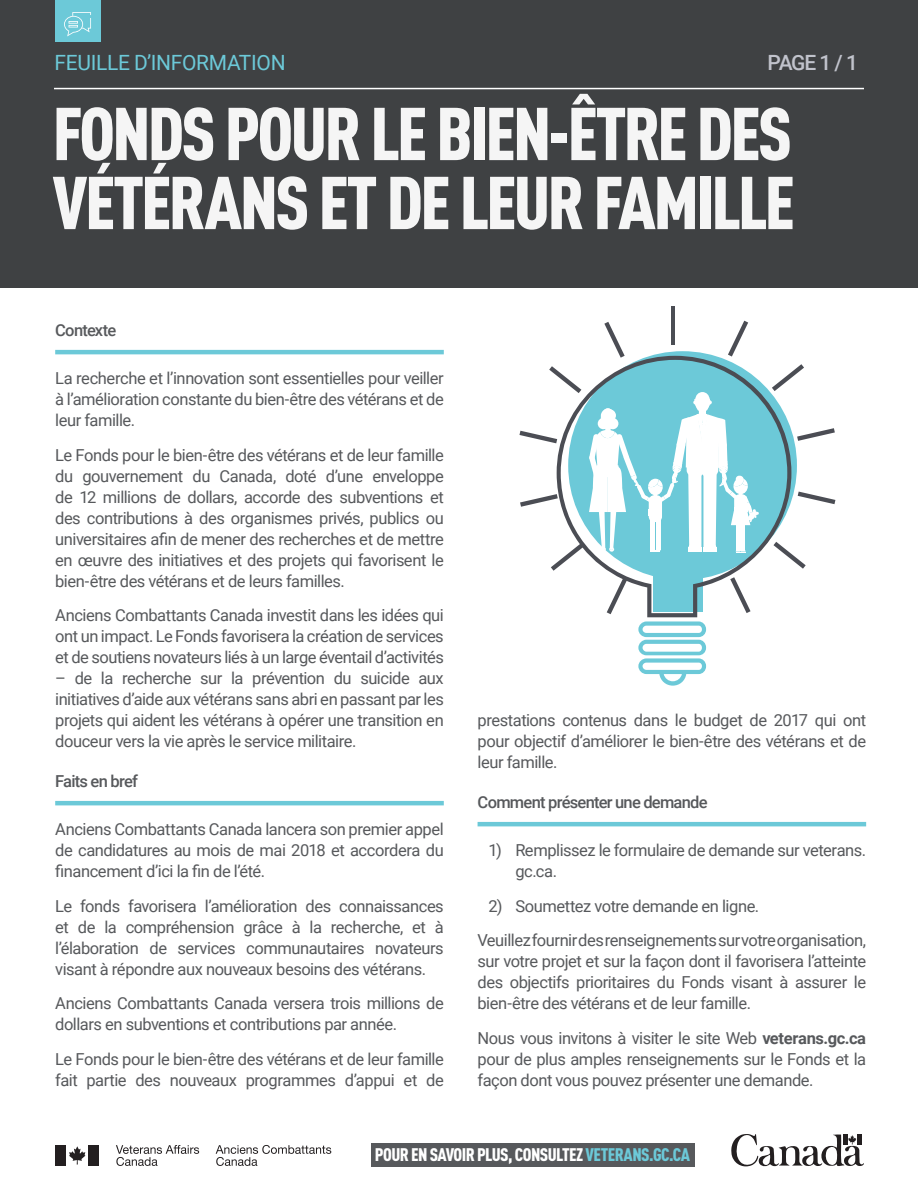
<style>
.page{position:relative;width:918px;height:1188px;background:#fff}
.page>*{position:absolute;margin:0;border:0;box-sizing:border-box;transform-origin:0 0}
.t1{font:900 73.5px/69px "DIN Cond";letter-spacing:-.04em;color:#fff}
.Fact_Sheet_Category{font:21px "Roboto";letter-spacing:-.015em;color:#6cc9d8}
.t2{font:500 21px "Roboto";color:#c1c3cc}
.t3{font:900 18px "DIN Cond";letter-spacing:-.03em;color:#fff}
.Body_Copy{font:16.5px/21px "Roboto";letter-spacing:-.03em;color:#57595c;text-align:justify}
.Header_Blue{font:500 16.5px "Roboto";letter-spacing:-.045em;color:#57595c}
.s1{font-weight:700}
.s2{color:#6cc9d8}
</style>
<div class="page">
<div style="left:0;top:0;width:918px;height:288px;background:#3e3e3f"></div>
<div style="left:371px;top:1143px;width:324px;height:24px;background:#57595c"></div>
<svg style="left:731px;top:1134px;width:133px;height:33px"></svg>
<svg style="left:116px;top:1145px;width:83px;height:21px"></svg>
<svg style="left:216px;top:1145px;width:115px;height:21px"></svg>
<div style="left:56px;top:1145px;width:10px;height:21px;background:#231f20"></div>
<div style="left:89px;top:1145px;width:10px;height:21px;background:#231f20"></div>
<svg style="left:69px;top:1146px;width:16px;height:19px"></svg>
<hr style="left:54px;top:88px;width:810px;height:1px;background:#fff">
<svg style="left:551px;top:356px;width:240px;height:261px;fill:#6cc9d8"></svg>
<svg style="left:638px;top:621px;width:68px;height:65px"></svg>
<hr style="left:671px;top:306px;width:3px;height:38px;background:#4b4d54">
<svg style="left:604px;top:322px;width:21px;height:36px"></svg>
<svg style="left:549px;top:366px;width:32px;height:27px"></svg>
<svg style="left:519px;top:431px;width:38px;height:12px"></svg>
<svg style="left:520px;top:494px;width:38px;height:13px"></svg>
<svg style="left:730px;top:577px;width:21px;height:36px"></svg>
<svg style="left:774px;top:542px;width:32px;height:27px"></svg>
<svg style="left:798px;top:492px;width:37px;height:12px"></svg>
<svg style="left:797px;top:428px;width:38px;height:13px"></svg>
<svg style="left:772px;top:364px;width:32px;height:27px"></svg>
<svg style="left:728px;top:321px;width:20px;height:36px"></svg>
<hr style="left:55px;top:350px;width:389px;height:4px;background:#6cc9d8">
<hr style="left:55px;top:801px;width:389px;height:4px;background:#6cc9d8">
<hr style="left:478px;top:822px;width:388px;height:4px;background:#6cc9d8">
<div style="left:55px;top:0;width:45px;height:41px;background:#6cc9d8"></div>
<svg style="left:64px;top:12px;width:27px;height:24px"></svg>
<p class="Fact_Sheet_Category" style="left:54px;top:47px;width:233px">FEUILLE D’INFORMATION</p>
<p class="t2" style="left:768px;top:47px;width:92px">PAGE 1 / 1</p>
<h1 class="t1" style="left:52px;top:97px;width:744px">FONDS POUR LE BIEN-ÊTRE DES<br>VÉTÉRANS ET DE LEUR FAMILLE</h1>
<h2 class="Header_Blue" style="left:55px;top:319px;width:63px">Contexte</h2>
<p class="Body_Copy" style="left:55px;top:367px;width:390px">La recherche et l’innovation sont essentielles pour veiller à l’amélioration constante du bien-être des vétérans et de leur famille.</p>
<p class="Body_Copy" style="left:55px;top:444px;width:390px">Le Fonds pour le bien-être des vétérans et de leur famille du gouvernement du Canada, doté d’une enveloppe de 12 millions de dollars, accorde des subventions et des contributions à des organismes privés, publics ou universitaires afin de mener des recherches et de mettre en œuvre des initiatives et des projets qui favorisent le bien-être des vétérans et de leurs familles.</p>
<p class="Body_Copy" style="left:55px;top:604px;width:390px">Anciens Combattants Canada investit dans les idées qui ont un impact. Le Fonds favorisera la création de services et de soutiens novateurs liés à un large éventail d’activités</p>
<p class="Body_Copy" style="left:55px;top:667px;width:390px">– de la recherche sur la prévention du suicide aux initiatives d’aide aux vétérans sans abri en passant par les projets qui aident les vétérans à opérer une transition en douceur vers la vie après le service militaire.</p>
<h2 class="Header_Blue" style="left:55px;top:770px;width:84px">Faits en bref</h2>
<p class="Body_Copy" style="left:55px;top:818px;width:390px">Anciens Combattants Canada lancera son premier appel de candidatures au mois de mai 2018 et accordera du financement d’ici la fin de l’été.</p>
<p class="Body_Copy" style="left:55px;top:895px;width:390px">Le fonds favorisera l’amélioration des connaissances et de la compréhension grâce à la recherche, et à l’élaboration de services communautaires novateurs visant à répondre aux nouveaux besoins des vétérans.</p>
<p class="Body_Copy" style="left:55px;top:992px;width:390px">Anciens Combattants Canada versera trois millions de dollars en subventions et contributions par année.</p>
<p class="Body_Copy" style="left:55px;top:1048px;width:390px">Le Fonds pour le bien-être des vétérans et de leur famille fait partie des nouveaux programmes d’appui et de</p>
<p class="Body_Copy" style="left:478px;top:709px;width:390px">prestations contenus dans le budget de 2017 qui ont pour objectif d’améliorer le bien-être des vétérans et de leur famille.</p>
<h2 class="Header_Blue" style="left:478px;top:791px;width:232px">Comment présenter une demande</h2>
<p class="Body_Copy" style="left:515px;top:839px;width:352px;text-indent:-27px">1) Remplissez le formulaire de demande sur veterans. gc.ca.</p>
<p class="Body_Copy" style="left:488px;top:895px;width:272px">2) Soumettez votre demande en ligne.</p>
<p class="Body_Copy" style="left:478px;top:929px;width:390px">Veuillez fournir des renseignements sur votre organisation, sur votre projet et sur la façon dont il favorisera l’atteinte des objectifs prioritaires du Fonds visant à assurer le bien-être des vétérans et de leur famille.</p>
<p class="Body_Copy" style="left:478px;top:1027px;width:390px">Nous vous invitons à visiter le site Web <span class="s1">veterans.gc.ca </span>pour de plus amples renseignements sur le Fonds et la façon dont vous pouvez présenter une demande.</p>
<p class="t3" style="left:375px;top:1143px;width:317px">POUR EN SAVOIR PLUS, CONSULTEZ <span class="s2">VETERANS.GC.CA</span></p>
</div>
